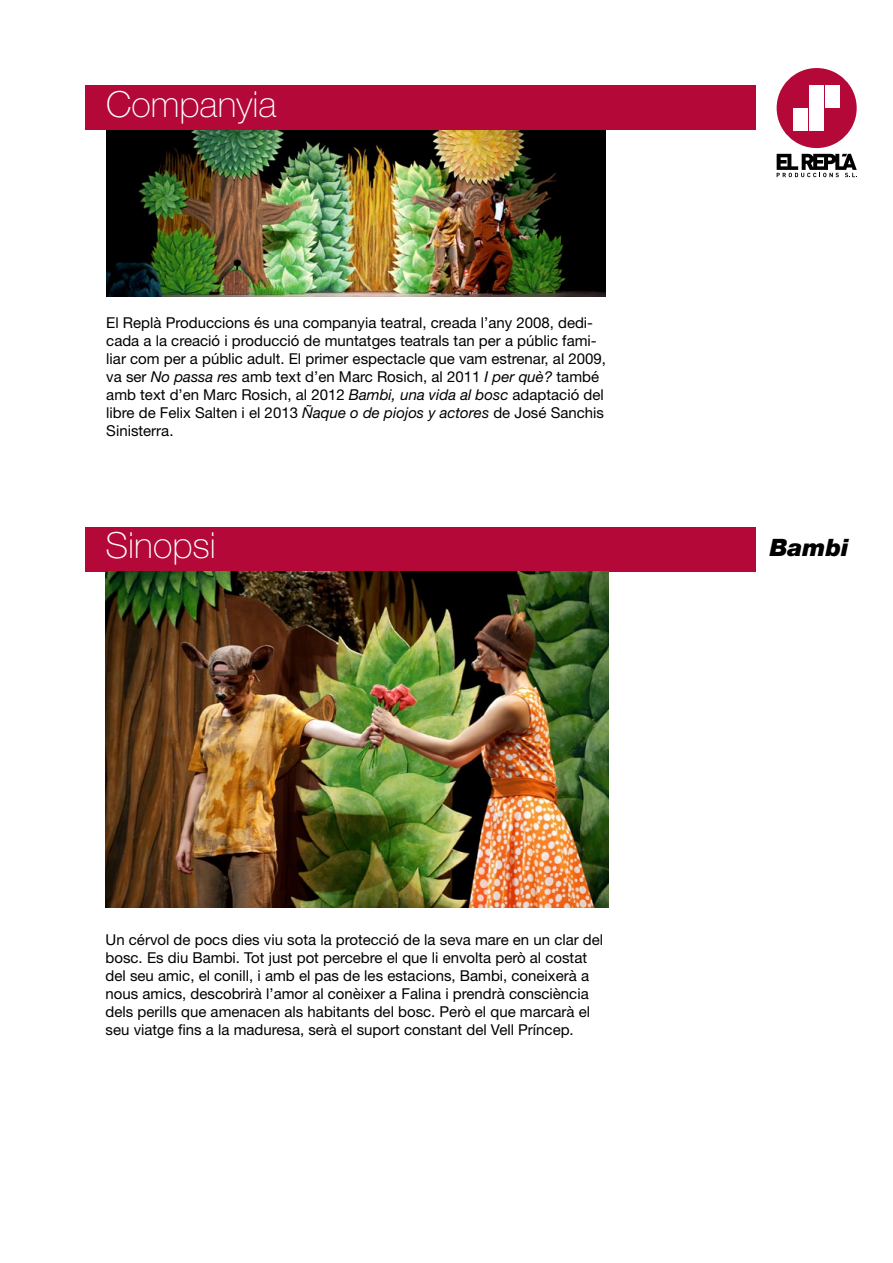
<style>
.page{position:relative;width:893px;height:1263px;background:#fff}
.page>*{position:absolute;margin:0;border:0;box-sizing:border-box;transform-origin:0 0}
.t1{font:100 36px "Helvetica Neue LT Std";color:#fff}
.t2{font:italic 900 24px "Helvetica Neue LT Std";color:#000}
.t3{font:15px/18px "Helvetica Neue LT Std";color:#000}
.s1{font-style:italic}
</style>
<div class="page">
<img style="left:106px;top:130px;width:500px;height:166px">
<div style="left:777px;top:68px;width:80px;height:80px;background:#b30838;border-radius:50%"></div>
<div style="left:810px;top:85px;width:14px;height:46px;background:#fff"></div>
<div style="left:825px;top:85px;width:15px;height:23px;background:#fff"></div>
<div style="left:794px;top:108px;width:14px;height:23px;background:#fff"></div>
<svg style="left:777px;top:154px;width:80px;height:23px"></svg>
<div style="left:86px;top:86px;width:670px;height:44px;background:#b30838"></div>
<div style="left:85px;top:527px;width:670px;height:44px;background:#b30838"></div>
<img style="left:106px;top:572px;width:502px;height:335px">
<h1 class="t1" style="left:106px;top:83px;width:172px">Companyia</h1>
<p class="t3" style="left:106px;top:313px;width:501px">El Replà Produccions és una companyia teatral, creada l’any 2008, dedi&shy;cada a la creació i producció de muntatges teatrals tan per a públic fami&shy;liar com per a públic adult. El primer espectacle que vam estrenar, al 2009, va ser <span class="s1">No passa res</span> amb text d’en Marc Rosich, al 2011 <span class="s1">I per què?</span> també amb text d’en Marc Rosich, al 2012 <span class="s1">Bambi, una vida al bosc</span> adaptació del libre de Felix Salten i el 2013 <span class="s1">Ñaque o de piojos y actores</span> de José Sanchis Sinisterra.</p>
<h1 class="t1" style="left:106px;top:524px;width:112px">Sinopsi</h1>
<h2 class="t2" style="left:770px;top:532px;width:81px">Bambi</h2>
<p class="t3" style="left:106px;top:931px;width:499px">Un cérvol de pocs dies viu sota la protecció de la seva mare en un clar del bosc. Es diu Bambi. Tot just pot percebre el que li envolta però al costat del seu amic, el conill, i amb el pas de les estacions, Bambi, coneixerà a nous amics, descobrirà l’amor al conèixer a Falina i prendrà consciència dels perills que amenacen als habitants del bosc. Però el que marcarà el seu viatge fins a la maduresa, serà el suport constant del Vell Príncep.</p>
</div>
